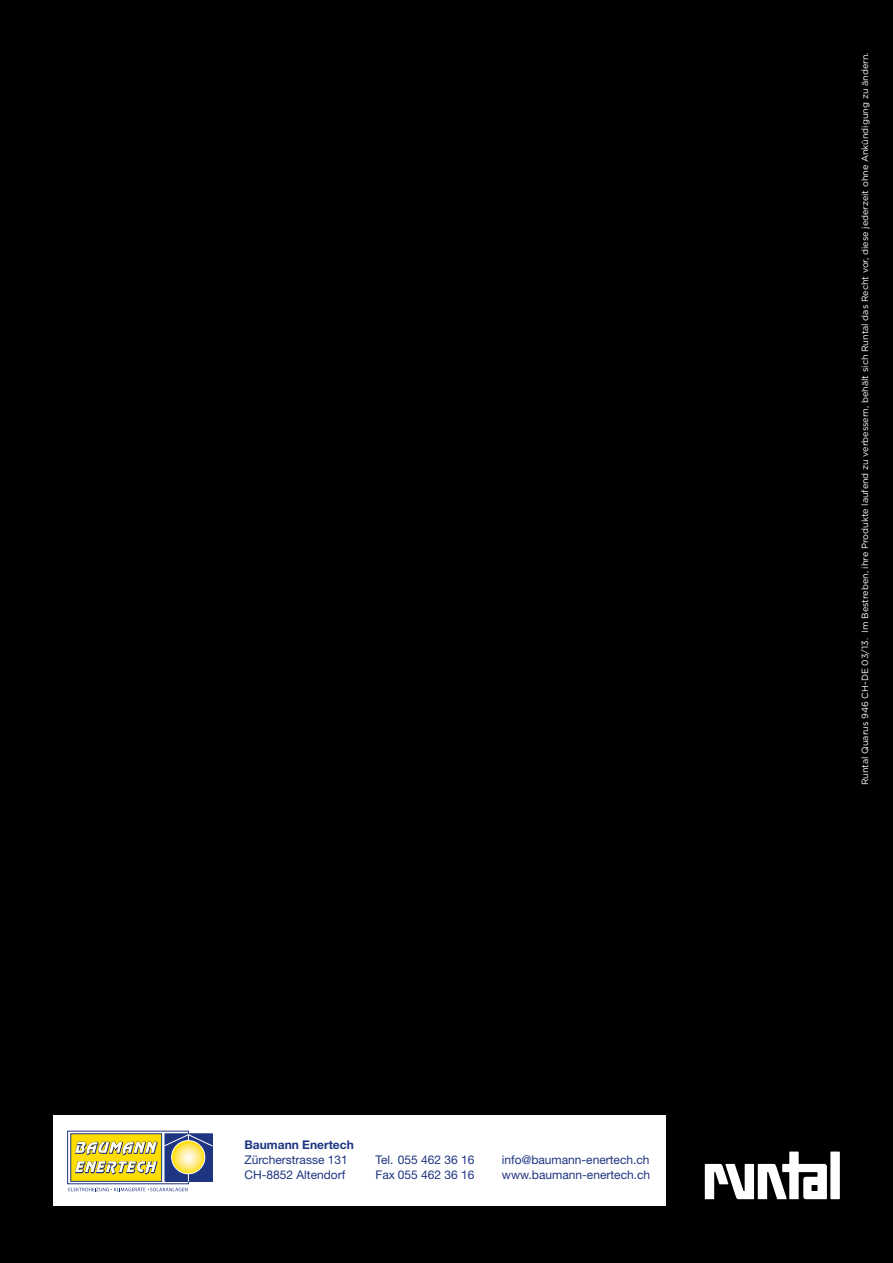
<style>
.page{position:relative;width:893px;height:1263px;background:#000}
.page>*{position:absolute;margin:0;border:0;box-sizing:border-box;transform-origin:0 0}
.t1{font:12px/15px "Helvetica Neue LT Pro";color:#1e3582}
.t2{font:700 12px "Helvetica Neue LT Pro";color:#1e3582}
.t3{font:9px "Gotham";color:#fff}
</style>
<div class="page">
<svg style="left:705px;top:1151px;width:135px;height:48px"></svg>
<div style="left:53px;top:1115px;width:612px;height:90px;background:#fff"></div>
<svg style="left:67px;top:1131px;width:146px;height:60px"></svg>
<h1 class="t2" style="left:244px;top:1137px;width:111px">Baumann Enertech</h1>
<h1 class="t1" style="left:244px;top:1152px;width:105px">Zürcherstrasse 131<br>CH-8852 Altendorf</h1>
<h1 class="t1" style="left:375px;top:1152px;width:101px">Tel. 055 462 36 16<br>Fax 055 462 36 16</h1>
<h1 class="t1" style="left:502px;top:1152px;width:150px">info@baumann-enertech.ch www.baumann-enertech.ch</h1>
<p class="t3" style="left:859px;top:785px;width:734px;rotate:-90deg">Runtal Quarus 946 CH-DE 03/13. Im Bestreben, ihre Produkte laufend zu verbessern, behält sich Runtal das Recht vor, diese jederzeit ohne Ankündigung zu ändern.</p>
</div>
